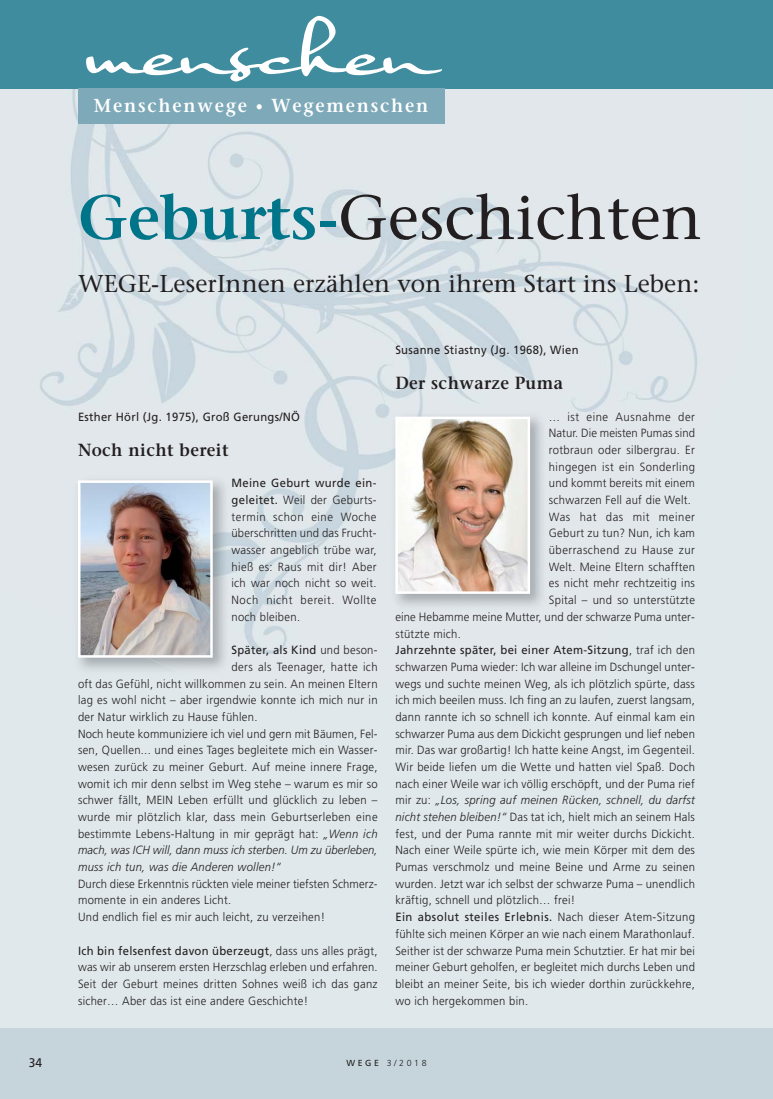
<style>
.page{position:relative;width:773px;height:1099px;background:#fff}
.page>*{position:absolute;margin:0;border:0;box-sizing:border-box;transform-origin:0 0}
.t1{font:68.75px "Nothing";color:#fff}
.t2{font:500 62.5px "Stone Serif Std";color:#231f20}
.t3{font:500 24.38px "Stone Serif Std";color:#231f20}
.t4{font:600 18.75px "Stone Serif Std";letter-spacing:.1em;color:#fff;scale:.95 1}
.t5{font:600 17.5px "Stone Serif Std";letter-spacing:.025em;color:#231f20;scale:.95 1}
.t6{font:12.5px "Frutiger";color:#231f20;scale:.95 1}
.t7{font:300 11.88px/16.6px "Frutiger";letter-spacing:.025em;color:#231f20;text-align:justify;scale:.95 1}
.t8{font:italic 300 11.88px "Frutiger";letter-spacing:.025em;color:#231f20;scale:.95 1}
.t9{font:11.88px "Frutiger";letter-spacing:.025em;color:#231f20;scale:.95 1}
.t10{font:11.88px "Frutiger LT Std";letter-spacing:.025em;color:#231f20;scale:.95 1}
.t11{font:300 11.88px "Frutiger";letter-spacing:.05em;color:#231f20;scale:.95 1}
.t12{font:300 11.88px "Frutiger";letter-spacing:.005em;color:#231f20;scale:.95 1}
.t13{font:300 11.88px "Frutiger";letter-spacing:.045em;color:#231f20;scale:.95 1}
.t14{font:300 8.75px "Frutiger";color:#231f20}
.s1{font-size:15px}
.s2{font-weight:600;color:#007589}
.s3{color:#007589}
.s4{font-weight:400}
.s5{font-weight:300}
.s6{font-style:italic}
.s7{font-style:normal}
</style>
<div class="page">
<div style="left:0;top:0;width:772px;height:1098px;background:#e0e8eb"></div>
<div style="left:0;top:1028px;width:772px;height:70px;background:#c6d5dc"></div>
<img style="left:40px;top:89px;width:657px;height:565px">
<div style="left:0;top:0;width:772px;height:89px;background:#3f8c9f"></div>
<div style="left:78px;top:89px;width:367px;height:35px;background:#7ea9b8"></div>
<img style="left:72px;top:474px;width:159px;height:196px">
<img style="left:81px;top:483px;width:129px;height:171px">
<div style="left:78px;top:480px;width:135px;height:177px;border:2px solid #fff"></div>
<img style="left:389px;top:411px;width:159px;height:201px">
<img style="left:396px;top:612px;width:93px;height:1px">
<img style="left:398px;top:419px;width:129px;height:172px">
<div style="left:395px;top:416px;width:135px;height:178px;border:2px solid #fff"></div>
<h1 class="t1" style="left:85px;top:9px;width:348px">menschen</h1>
<h3 class="t4" style="left:94px;top:98px;width:353px">Menschenwege <span class="s1">•</span> Wegemenschen</h3>
<h2 class="t2" style="left:78px;top:193px;width:625px"><span class="s2">Geburts</span><span class="s3">-</span>Geschichten</h2>
<h3 class="t3" style="left:78px;top:274px;width:623px">WEGE-LeserInnen erzählen von ihrem Start ins Leben:</h3>
<p class="t10" style="left:78px;top:412px;width:235px">Esther Hörl (Jg. 1975), Groß Gerungs/NÖ</p>
<h3 class="t5" style="left:78px;top:442px;width:160px">Noch nicht bereit</h3>
<p class="t7" style="left:231px;top:476px;width:154px"><span class="s4">Meine Geburt wurde ein&shy;geleitet.</span> Weil der Geburts&shy;termin schon eine Woche überschritten und das Frucht&shy;wasser angeblich trübe war, hieß es: Raus mit dir! Aber ich war noch nicht so weit.<br>Noch nicht bereit. Wollte noch bleiben.</p>
<p class="t9" style="left:231px;top:645px;width:155px">Später, als Kind <span class="s5">und beson-</span></p>
<p class="t7" style="left:231px;top:659px;width:155px">ders als Teenager, hatte ich</p>
<p class="t7" style="left:78px;top:676px;width:317px">oft das Gefühl, nicht willkommen zu sein. An meinen Eltern</p>
<p class="t7" style="left:78px;top:692px;width:317px">lag es wohl nicht – aber irgendwie konnte ich mich nur in</p>
<p class="t7" style="left:78px;top:709px;width:190px">der Natur wirklich zu Hause fühlen.</p>
<p class="t7" style="left:78px;top:726px;width:317px">Noch heute kommuniziere ich viel und gern mit Bäumen, Fel-</p>
<p class="t7" style="left:78px;top:742px;width:317px">sen, Quellen... und eines Tages begleitete mich ein Wasser-</p>
<p class="t7" style="left:78px;top:759px;width:317px">wesen zurück zu meiner Geburt. Auf meine innere Frage,</p>
<p class="t7" style="left:78px;top:776px;width:317px">womit ich mir denn selbst im Weg stehe – warum es mir so</p>
<p class="t7" style="left:78px;top:792px;width:317px">schwer fällt, MEIN Leben erfüllt und glücklich zu leben –</p>
<p class="t7" style="left:78px;top:809px;width:317px">wurde mir plötzlich klar, dass mein Geburtserleben eine</p>
<p class="t7" style="left:78px;top:826px;width:317px">bestimmte Lebens-Haltung in mir geprägt hat: <span class="s6">„Wenn ich</span></p>
<p class="t8" style="left:78px;top:845px;width:317px">mach, was ICH will, dann muss ich sterben. Um zu überleben,</p>
<p class="t8" style="left:78px;top:862px;width:215px">muss ich tun, was die Anderen wollen!“</p>
<p class="t7" style="left:78px;top:876px;width:317px;text-align:left">Durch diese Erkenntnis rückten viele meiner tiefsten Schmerz&shy;momente in ein anderes Licht.<br>Und endlich fiel es mir auch leicht, zu verzeihen!</p>
<p class="t7" style="left:78px;top:942px;width:317px"><span class="s4">Ich bin felsenfest davon überzeugt</span>, dass uns alles prägt, was wir ab unserem ersten Herzschlag erleben und erfahren.<br>Seit der Geburt meines dritten Sohnes weiß ich das ganz sicher… Aber das ist eine andere Geschichte!</p>
<p class="t10" style="left:395px;top:345px;width:194px">Susanne Stiastny (Jg. 1968), Wien</p>
<h3 class="t5" style="left:395px;top:376px;width:178px">Der schwarze Puma</h3>
<p class="t11" style="left:548px;top:412px;width:155px">… ist eine Ausnahme der</p>
<p class="t12" style="left:548px;top:428px;width:155px">Natur. Die meisten Pumas sind</p>
<p class="t7" style="left:548px;top:442px;width:155px">rotbraun oder silbergrau. Er</p>
<p class="t7" style="left:548px;top:459px;width:155px">hingegen ist ein Sonderling</p>
<p class="t7" style="left:548px;top:476px;width:155px">und kommt bereits mit einem</p>
<p class="t7" style="left:548px;top:492px;width:151px">schwarzen Fell auf die Welt.</p>
<p class="t11" style="left:548px;top:512px;width:155px">Was hat das mit meiner</p>
<p class="t7" style="left:548px;top:526px;width:155px">Geburt zu tun? Nun, ich kam</p>
<p class="t13" style="left:548px;top:545px;width:155px">überraschend zu Hause zur</p>
<p class="t7" style="left:548px;top:559px;width:155px">Welt. Meine Eltern schafften</p>
<p class="t7" style="left:548px;top:576px;width:155px">es nicht mehr rechtzeitig ins</p>
<p class="t7" style="left:548px;top:592px;width:155px">Spital – und so unterstützte</p>
<p class="t7" style="left:395px;top:609px;width:317px">eine Hebamme meine Mutter, und der schwarze Puma unter-</p>
<p class="t7" style="left:395px;top:626px;width:70px">stützte mich.</p>
<p class="t9" style="left:395px;top:645px;width:317px">Jahrzehnte später, bei einer Atem-Sitzung<span class="s5">, traf ich den</span></p>
<p class="t7" style="left:395px;top:659px;width:317px">schwarzen Puma wieder: Ich war alleine im Dschungel unter-</p>
<p class="t7" style="left:395px;top:676px;width:317px">wegs und suchte meinen Weg, als ich plötzlich spürte, dass</p>
<p class="t7" style="left:395px;top:692px;width:317px">ich mich beeilen muss. Ich fing an zu laufen, zuerst langsam,</p>
<p class="t7" style="left:395px;top:709px;width:317px">dann rannte ich so schnell ich konnte. Auf einmal kam ein</p>
<p class="t7" style="left:395px;top:726px;width:317px">schwarzer Puma aus dem Dickicht gesprungen und lief neben</p>
<p class="t7" style="left:395px;top:742px;width:317px">mir. Das war großartig! Ich hatte keine Angst, im Gegenteil.</p>
<p class="t7" style="left:395px;top:759px;width:317px">Wir beide liefen um die Wette und hatten viel Spaß. Doch</p>
<p class="t7" style="left:395px;top:776px;width:317px">nach einer Weile war ich völlig erschöpft, und der Puma rief</p>
<p class="t8" style="left:395px;top:795px;width:317px"><span class="s7">mir zu:</span> „Los, spring auf meinen Rücken, schnell, du darfst</p>
<p class="t7" style="left:395px;top:809px;width:317px"><span class="s6">nicht stehen bleiben!“</span> Das tat ich, hielt mich an seinem Hals</p>
<p class="t7" style="left:395px;top:826px;width:317px">fest, und der Puma rannte mit mir weiter durchs Dickicht.</p>
<p class="t7" style="left:395px;top:842px;width:317px">Nach einer Weile spürte ich, wie mein Körper mit dem des</p>
<p class="t7" style="left:395px;top:859px;width:317px">Pumas verschmolz und meine Beine und Arme zu seinen</p>
<p class="t7" style="left:395px;top:876px;width:317px">wurden. Jetzt war ich selbst der schwarze Puma – unendlich</p>
<p class="t7" style="left:395px;top:892px;width:191px">kräftig, schnell und plötzlich… frei!</p>
<p class="t9" style="left:395px;top:912px;width:317px">Ein absolut steiles Erlebnis. <span class="s5">Nach dieser Atem-Sitzung</span></p>
<p class="t7" style="left:395px;top:926px;width:317px">fühlte sich meinen Körper an wie nach einem Marathonlauf.</p>
<p class="t7" style="left:395px;top:942px;width:317px">Seither ist der schwarze Puma mein Schutztier. Er hat mir bei</p>
<p class="t7" style="left:395px;top:959px;width:317px">meiner Geburt geholfen, er begleitet mich durchs Leben und</p>
<p class="t7" style="left:395px;top:976px;width:317px">bleibt an meiner Seite, bis ich wieder dorthin zurückkehre,</p>
<p class="t7" style="left:395px;top:993px;width:141px">wo ich hergekommen bin.</p>
<p class="t6" style="left:29px;top:1057px;width:16px">34</p>
<p class="t14" style="left:346px;top:1059px;width:82px"><span class="s4">WEGE</span> 3/2018</p>
</div>
